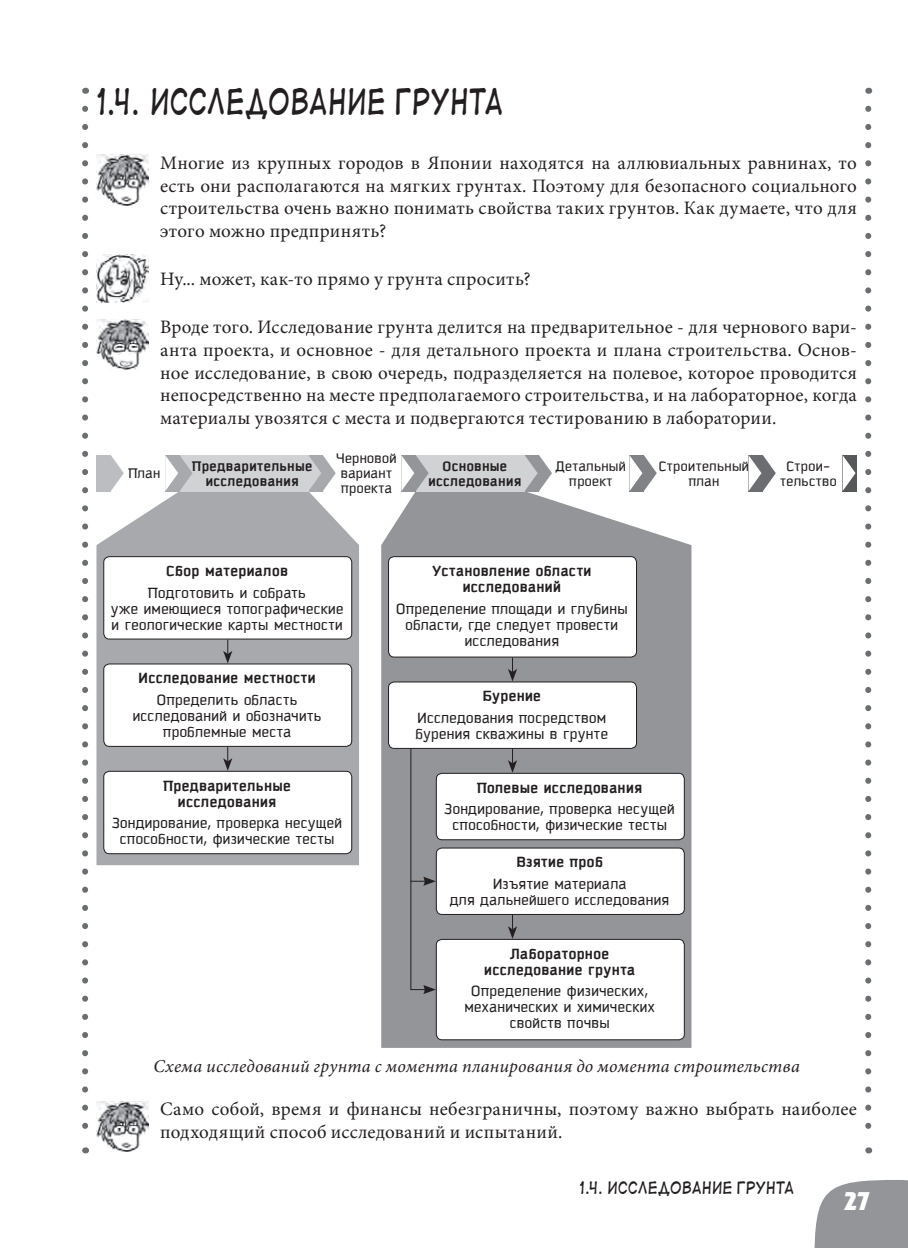
<style>
.page{position:relative;width:908px;height:1248px;background:#fff}
.page>*{position:absolute;margin:0;border:0;box-sizing:border-box;transform-origin:0 0}
.Head_1{font:34px "Digital Strip Cyrillic";letter-spacing:.015em;color:#231f20;scale:.8 1}
.t1{font:700 22px "Renue Cyr";color:#fff}
.Text_0{font:19px/22.8px "Minion Pro";letter-spacing:.015em;color:#231f20;text-align:justify}
.Ris_Name{font:italic 18px "Minion Pro";letter-spacing:.01em;color:#231f20}
.Paper_T{font:16px/16px "Kautiva Cyrillic";letter-spacing:.03em;color:#231f20;text-align:center}
.Paper_T-2{font:700 16px/16px "Kautiva Cyrillic";letter-spacing:.025em;color:#231f20;text-align:center}
.t2{font:16px "Digital Strip Cyrillic";letter-spacing:.015em;color:#231f20;scale:.9 1}
.Paper_T-3{font:15px/15px "Kautiva Cyrillic";letter-spacing:.03em;color:#231f20;text-align:center}
.Paper_T-4{font:700 15px/15px "Kautiva Cyrillic";letter-spacing:.025em;color:#231f20;text-align:center}
</style>
<div class="page">
<svg style="left:814px;top:1180px;width:93px;height:67px;background:#9d9fa1"></svg>
<svg style="left:82px;top:109px;width:6px;height:1020px"></svg>
<svg style="left:865px;top:109px;width:5px;height:1020px"></svg>
<img style="left:96px;top:155px;width:53px;height:50px">
<img style="left:96px;top:1101px;width:53px;height:50px">
<img style="left:96px;top:254px;width:53px;height:48px">
<img style="left:96px;top:319px;width:53px;height:50px">
<svg style="left:96px;top:491px;width:263px;height:374px;background:#aeafb3"></svg>
<svg style="left:381px;top:491px;width:310px;height:556px;background:#9a9c9f"></svg>
<svg style="left:111px;top:455px;width:13px;height:36px"></svg>
<div style="left:96px;top:455px;width:15px;height:36px;background:#bcbdc0"></div>
<svg style="left:629px;top:455px;width:27px;height:36px"></svg>
<svg style="left:748px;top:455px;width:27px;height:36px"></svg>
<div style="left:842px;top:455px;width:14px;height:36px;background:#57585a"></div>
<svg style="left:842px;top:455px;width:13px;height:36px"></svg>
<div style="left:178px;top:455px;width:130px;height:36px;background:#d1d2d4"></div>
<svg style="left:308px;top:455px;width:27px;height:36px"></svg>
<svg style="left:165px;top:455px;width:27px;height:36px"></svg>
<div style="left:414px;top:455px;width:110px;height:36px;background:#d1d2d4"></div>
<svg style="left:524px;top:455px;width:27px;height:36px"></svg>
<div style="left:104px;top:556px;width:247px;height:83px;background:#fff;border-radius:6px"></div>
<div style="left:103px;top:556px;width:249px;height:83px;border:1px solid #231f20;border-radius:6px"></div>
<div style="left:388px;top:556px;width:248px;height:101px;background:#fff;border-radius:6px"></div>
<div style="left:388px;top:556px;width:248px;height:101px;border:1px solid #231f20;border-radius:6px"></div>
<div style="left:104px;top:664px;width:247px;height:82px;background:#fff;border-radius:6px"></div>
<div style="left:103px;top:663px;width:249px;height:83px;border:1px solid #231f20;border-radius:6px"></div>
<div style="left:388px;top:682px;width:248px;height:66px;background:#fff;border-radius:6px"></div>
<div style="left:388px;top:681px;width:248px;height:67px;border:1px solid #231f20;border-radius:6px"></div>
<div style="left:104px;top:771px;width:247px;height:82px;background:#fff;border-radius:6px"></div>
<div style="left:103px;top:770px;width:249px;height:84px;border:1px solid #231f20;border-radius:6px"></div>
<div style="left:436px;top:773px;width:248px;height:66px;background:#fff;border-radius:6px"></div>
<div style="left:435px;top:772px;width:249px;height:68px;border:1px solid #231f20;border-radius:6px"></div>
<div style="left:436px;top:939px;width:248px;height:100px;background:#fff;border-radius:6px"></div>
<div style="left:435px;top:938px;width:249px;height:102px;border:1px solid #231f20;border-radius:6px"></div>
<div style="left:436px;top:848px;width:248px;height:66px;background:#fff;border-radius:6px"></div>
<div style="left:435px;top:847px;width:249px;height:67px;border:1px solid #231f20;border-radius:6px"></div>
<svg style="left:223px;top:639px;width:9px;height:24px"></svg>
<svg style="left:507px;top:657px;width:10px;height:24px"></svg>
<svg style="left:223px;top:746px;width:9px;height:24px"></svg>
<svg style="left:507px;top:748px;width:10px;height:24px"></svg>
<svg style="left:507px;top:914px;width:10px;height:24px"></svg>
<svg style="left:401px;top:455px;width:27px;height:36px"></svg>
<svg style="left:409px;top:747px;width:26px;height:247px;background:#8c8e90"></svg>
<p class="Head_1" style="left:96px;top:82px;width:510px">1.4. Исследование грунта</p>
<p class="Text_0" style="left:160px;top:151px;width:698px">Многие из крупных городов в Японии находятся на аллювиальных равнинах, то есть они располагаются на мягких грунтах. Поэтому для безопасного социального строительства очень важно понимать свойства таких грунтов. Как думаете, что для этого можно предпринять?</p>
<p class="Text_0" style="left:160px;top:268px;width:372px">Ну... может, как-то прямо у грунта спросить?</p>
<p class="Text_0" style="left:160px;top:315px;width:698px">Вроде того. Исследование грунта делится на предварительное - для чернового вари&shy;анта проекта, и основное - для детального проекта и плана строительства. Основ&shy;ное исследование, в свою очередь, подразделяется на полевое, которое проводится непосредственно на месте предполагаемого строительства, и на лабораторное, когда материалы увозятся с места и подвергаются тестированию в лаборатории.</p>
<p class="Paper_T-3" style="left:336px;top:451px;width:61px;text-align:left">Черновой вариант проекта</p>
<p class="Paper_T-3" style="left:555px;top:459px;width:72px">Детальный проект</p>
<p class="Paper_T-3" style="left:658px;top:459px;width:91px">Строительный план</p>
<p class="Paper_T-3" style="left:779px;top:459px;width:58px">Строи&shy;тельство</p>
<p class="Paper_T-3" style="left:128px;top:466px;width:33px">План</p>
<p class="Paper_T-4" style="left:192px;top:458px;width:121px">Предварительные исследования</p>
<p class="Paper_T-4" style="left:428px;top:458px;width:94px">Основные исследования</p>
<p class="Paper_T-2" style="left:166px;top:563px;width:123px">Сбор материалов</p>
<p class="Paper_T" style="left:111px;top:585px;width:234px">Подготовить и собрать<br>уже имеющиеся топографические и геологические карты местности</p>
<p class="Paper_T-2" style="left:432px;top:563px;width:161px">Установление области исследований</p>
<p class="Paper_T" style="left:396px;top:601px;width:232px">Определение площади и глубины области, где следует провести исследования</p>
<p class="Paper_T-2" style="left:138px;top:670px;width:178px">Исследование местности</p>
<p class="Paper_T" style="left:133px;top:692px;width:190px">Определить область исследований и обозначить проблемные места</p>
<p class="Paper_T-2" style="left:482px;top:688px;width:60px">Бурение</p>
<p class="Paper_T" style="left:415px;top:710px;width:194px;text-align:left">Исследования посредством бурения скважины в грунте</p>
<p class="Paper_T-2" style="left:163px;top:777px;width:129px">Предварительные исследования</p>
<p class="Paper_T" style="left:112px;top:815px;width:231px">Зондирование, проверка несущей способности, физические тесты</p>
<p class="Paper_T-2" style="left:477px;top:779px;width:166px">Полевые исследования</p>
<p class="Paper_T" style="left:444px;top:801px;width:231px">Зондирование, проверка несущей способности, физические тесты</p>
<p class="Paper_T-2" style="left:516px;top:854px;width:88px">Взятие проб</p>
<p class="Paper_T" style="left:450px;top:876px;width:220px">Изъятие материала<br>для дальнейшего исследования</p>
<p class="Paper_T-2" style="left:484px;top:945px;width:152px">Лабораторное исследование грунта</p>
<p class="Paper_T" style="left:464px;top:983px;width:192px">Определение физических, механических и химических свойств почвы</p>
<p class="Ris_Name" style="left:153px;top:1054px;width:647px">Схема исследований грунта с момента планирования до момента строительства</p>
<p class="Text_0" style="left:160px;top:1097px;width:698px">Само собой, время и финансы небезграничны, поэтому важно выбрать наиболее подходящий способ исследований и испытаний.</p>
<p class="t2" style="left:579px;top:1178px;width:240px">1.4. Исследование грунта</p>
<p class="t1" style="left:844px;top:1185px;width:26px">27</p>
</div>
